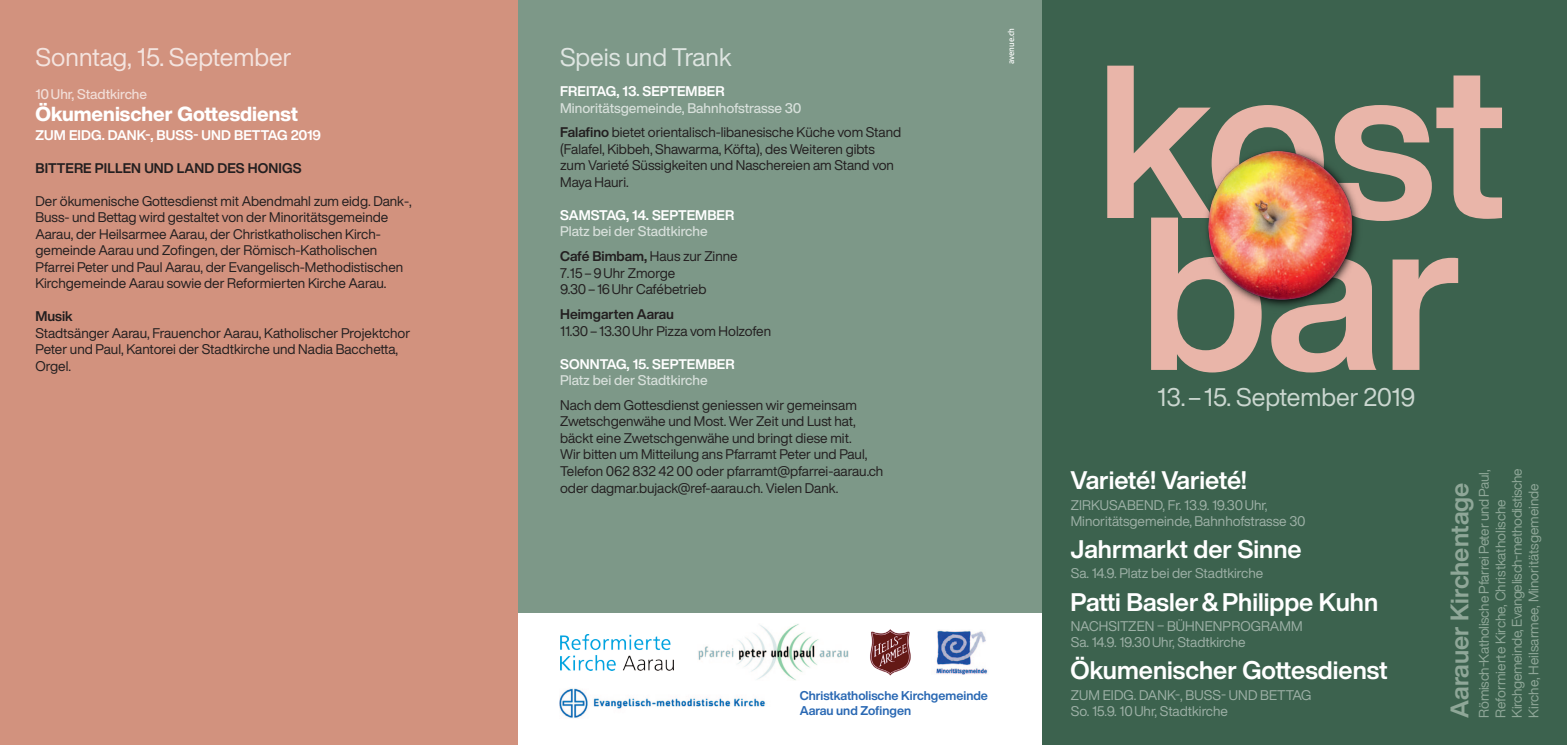
<style>
.page{position:relative;width:1567px;height:745px;background:#fff}
.page>*{position:absolute;margin:0;border:0;box-sizing:border-box;transform-origin:0 0}
.t1{font:700 25px "Helvetica Now Display";color:#fff}
.t2{font:25px "Helvetica Now Display";color:rgb(255 255 255/.75)}
.t3{font:25px "Helvetica Now Display";color:#cbd7d0}
.t4{font:700 25px "Helvetica Now Display";color:#8fa798}
.t5{font:800 20px "Helvetica Now Display";color:#fff}
.t6{font:13.75px/16.5px "Helvetica Now Display";color:#231f20}
.t7{font:13.75px "Helvetica Now Display";color:rgb(255 255 255/.5)}
.t8{font:13.75px/16.5px "Helvetica Now Display";letter-spacing:-.02em;color:#8fa798}
.t9{font:500 13.75px "Helvetica Now Display";color:rgb(255 255 255/.7)}
.t10{font:700 13.75px "Helvetica Now Display";letter-spacing:.01em;color:#fff}
.t11{font:700 13.75px "Helvetica Now Display";letter-spacing:.005em;color:#231f20}
.t12{font:13.75px "Helvetica Now Display";color:#8fa798}
.t13{font:700 12.5px "Helvetica Now Display";color:#2968b3}
.t14{font:500 8.75px "Cast";color:#fff}
.s1{font-weight:700}
</style>
<div class="page">
<div style="left:517px;top:0;width:525px;height:612px;background:#7d9888"></div>
<div style="left:0;top:0;width:517px;height:744px;background:#d2927e"></div>
<div style="left:1042px;top:0;width:524px;height:744px;background:#3c624e"></div>
<svg style="left:1107px;top:66px;width:394px;height:153px"></svg>
<svg style="left:1150px;top:217px;width:307px;height:155px"></svg>
<img style="left:1200px;top:143px;width:164px;height:171px">
<img style="left:1205px;top:149px;width:149px;height:151px">
<img style="left:560px;top:634px;width:113px;height:35px">
<img style="left:560px;top:688px;width:206px;height:30px">
<img style="left:870px;top:629px;width:40px;height:45px">
<img style="left:936px;top:630px;width:52px;height:44px">
<img style="left:698px;top:624px;width:150px;height:56px">
<p class="t2" style="left:35px;top:48px;width:258px">Sonntag, 15. September</p>
<p class="t2" style="left:560px;top:48px;width:173px">Speis und Trank</p>
<p class="t9" style="left:35px;top:89px;width:113px">10 Uhr, Stadtkirche</p>
<p class="t5" style="left:35px;top:106px;width:264px">Ökumenischer Gottesdienst</p>
<p class="t10" style="left:36px;top:130px;width:287px">ZUM EIDG. DANK-, BUSS- UND BETTAG 2019</p>
<p class="t11" style="left:36px;top:163px;width:267px">BITTERE PILLEN UND LAND DES HONIGS</p>
<p class="t6" style="left:35px;top:194px;width:378px">Der ökumenische Gottesdienst mit Abendmahl zum eidg. Dank-, Buss- und Bettag wird gestaltet von der Minoritätsgemeinde Aarau, der Heilsarmee Aarau, der Christkatholischen Kirch&shy;gemeinde Aarau und Zofingen, der Römisch-Katholischen</p>
<p class="t6" style="left:35px;top:260px;width:369px">Pfarrei Peter und Paul Aarau, der Evangelisch-Methodistischen<br>Kirchgemeinde Aarau sowie der Reformierten Kirche Aarau.</p>
<p class="t11" style="left:35px;top:311px;width:39px">Musik</p>
<p class="t6" style="left:35px;top:326px;width:376px">Stadtsänger Aarau, Frauenchor Aarau, Katholischer Projektchor<br>Peter und Paul, Kantorei der Stadtkirche und Nadia Bacchetta,<br>Orgel.</p>
<p class="t10" style="left:560px;top:86px;width:166px">FREITAG, 13. SEPTEMBER</p>
<p class="t9" style="left:560px;top:103px;width:243px">Minoritätsgemeinde, Bahnhofstrasse 30</p>
<p class="t6" style="left:560px;top:125px;width:342px"><span class="s1">Falafino</span> bietet orientalisch-libanesische Küche vom Stand (Falafel, Kibbeh, Shawarma, Köfta), des Weiteren gibts zum Varieté Süssigkeiten und Naschereien am Stand von Maya Hauri.</p>
<p class="t10" style="left:560px;top:210px;width:175px">SAMSTAG, 14. SEPTEMBER</p>
<p class="t9" style="left:560px;top:226px;width:149px">Platz bei der Stadtkirche</p>
<p class="t6" style="left:560px;top:249px;width:179px"><span class="s1">Café Bimbam,</span> Haus zur Zinne</p>
<p class="t6" style="left:560px;top:266px;width:117px">7.15–9Uhr Zmorge</p>
<p class="t6" style="left:560px;top:282px;width:148px">9.30–16Uhr Cafébetrieb</p>
<p class="t11" style="left:560px;top:309px;width:115px">Heimgarten Aarau</p>
<p class="t6" style="left:560px;top:323px;width:212px">11.30–13.30Uhr Pizza vom Holzofen</p>
<p class="t10" style="left:560px;top:358px;width:176px">SONNTAG, 15. SEPTEMBER</p>
<p class="t9" style="left:560px;top:375px;width:149px">Platz bei der Stadtkirche</p>
<p class="t6" style="left:560px;top:398px;width:298px">Nach dem Gottesdienst geniessen wir gemeinsam<br>Zwetschgenwähe und Most. Wer Zeit und Lust hat,</p>
<p class="t6" style="left:560px;top:431px;width:293px">bäckt eine Zwetschgenwähe und bringt diese mit.</p>
<p class="t6" style="left:560px;top:447px;width:309px">Wir bitten um Mitteilung ans Pfarramt Peter und Paul,</p>
<p class="t6" style="left:560px;top:464px;width:325px">Telefon 062 832 42 00 oder pfarramt@pfarrei-aarau.ch oder dagmar.bujack@ref-aarau.ch. Vielen Dank.</p>
<p class="t14" style="left:1005px;top:64px;width:38px;rotate:-90deg">avenue.ch</p>
<p class="t13" style="left:799px;top:690px;width:190px">Christkatholische Kirchgemeinde</p>
<p class="t13" style="left:799px;top:705px;width:113px">Aarau und Zofingen</p>
<p class="t3" style="left:1157px;top:388px;width:260px">13.–15. September 2019</p>
<p class="t1" style="left:1070px;top:471px;width:178px">Varieté! Varieté!</p>
<p class="t7" style="left:1070px;top:499px;width:198px">ZIRKUSABEND, Fr. 13.9. 19.30Uhr,</p>
<p class="t7" style="left:1070px;top:516px;width:236px">Minoritätsgemeinde, Bahnhofstrasse 30</p>
<p class="t1" style="left:1070px;top:540px;width:232px">Jahrmarkt der Sinne</p>
<p class="t7" style="left:1070px;top:568px;width:194px">Sa. 14.9. Platz bei der Stadtkirche</p>
<p class="t1" style="left:1070px;top:592px;width:309px">Patti Basler&amp;Philippe Kuhn</p>
<p class="t7" style="left:1070px;top:620px;width:233px">NACHSITZEN – BÜHNENPROGRAMM</p>
<p class="t7" style="left:1070px;top:637px;width:176px">Sa. 14.9. 19.30Uhr, Stadtkirche</p>
<p class="t1" style="left:1070px;top:661px;width:318px">Ökumenischer Gottesdienst</p>
<p class="t7" style="left:1070px;top:689px;width:242px">ZUM EIDG. DANK-, BUSS- UND BETTAG</p>
<p class="t7" style="left:1070px;top:706px;width:159px">So. 15.9. 10Uhr, Stadtkirche</p>
<p class="t8" style="left:1476px;top:717px;width:249px;rotate:-90deg">Römisch-Katholische Pfarrei Peter und Paul,<br>Reformierte Kirche, Christkatholische</p>
<p class="t8" style="left:1509px;top:717px;width:250px;rotate:-90deg">Kirchgemeinde, Evangelisch-methodistische</p>
<p class="t12" style="left:1528px;top:717px;width:236px;rotate:-90deg">Kirche, Heilsarmee, Minoritätsgemeinde</p>
<p class="t4" style="left:1450px;top:717px;width:236px;rotate:-90deg">Aarauer Kirchentage</p>
</div>
